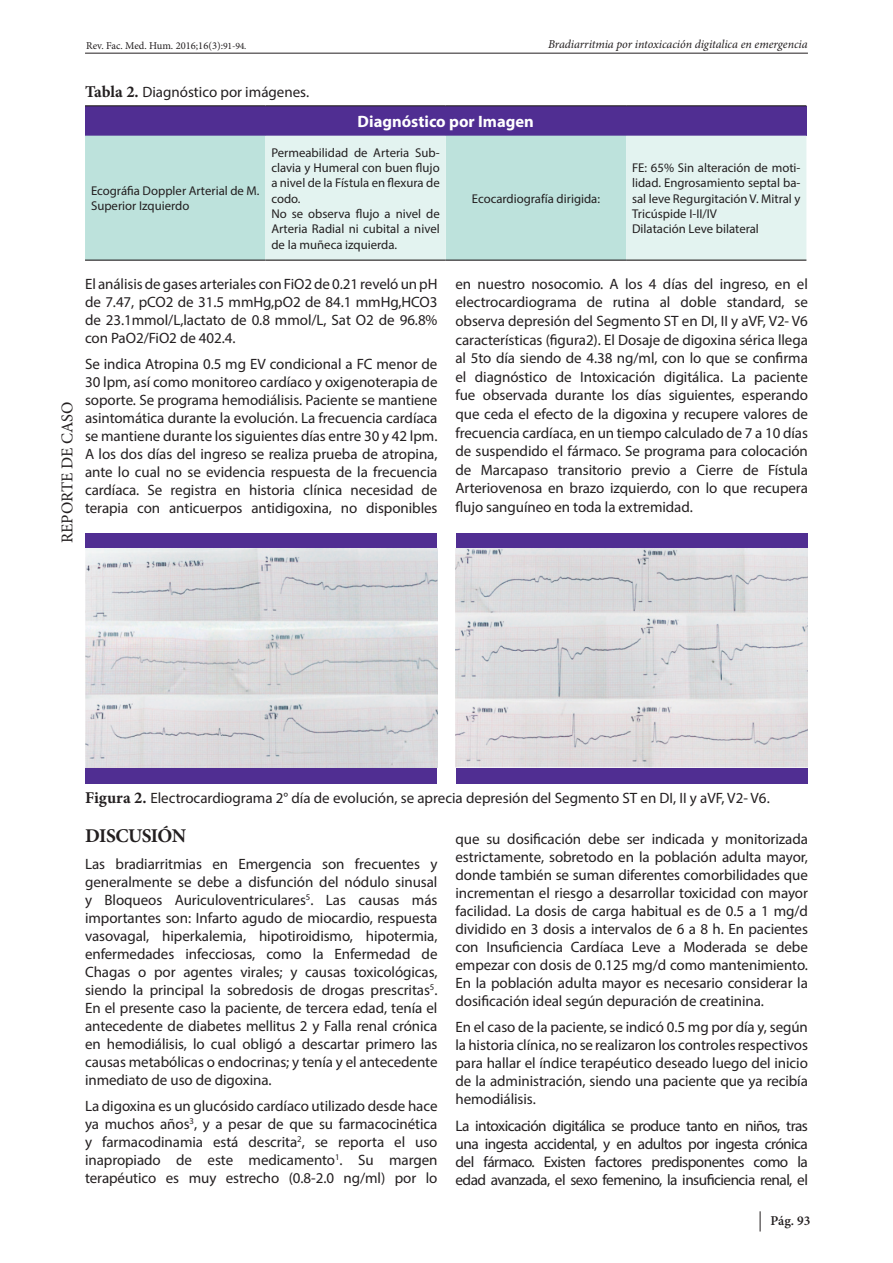
<style>
.page{position:relative;width:893px;height:1263px;background:#fff}
.page>*{position:absolute;margin:0;border:0;box-sizing:border-box;transform-origin:0 0}
.SUB_TITULO_3{font:700 19.5px "Minion Pro";letter-spacing:-.025em;color:#231f20}
.t1{font:700 16.5px "Myriad Pro";color:#fff}
.t2{font:16.5px "Minion Pro";color:#231f20}
.PARRAFO_OK{font:15.3px/18px "Myriad Pro";letter-spacing:-.035em;color:#231f20;text-align:justify}
.PARRAFO_OK-2{font:15px/18px "Myriad Pro";letter-spacing:-.005em;color:#231f20;text-align:justify}
.t3{font:600 13.5px "Minion Pro";color:#231f20}
.t4{font:12.75px/15.3px "Myriad Pro";color:#231f20;text-align:justify}
.t5{font:italic 12px "Minion Pro";letter-spacing:-.005em;color:#231f20}
.t6{font:10.5px "Minion Pro";color:#231f20}
.s1{font-size:9.75px}
.s2{font-family:"Minion Pro";font-weight:700;font-size:16.5px}
</style>
<div class="page">
<hr style="left:85px;top:53px;width:723px;height:1px;background:#231f20">
<svg style="left:760px;top:1211px;width:1px;height:20px"></svg>
<div style="left:85px;top:106px;width:721px;height:30px;background:#502e92"></div>
<div style="left:85px;top:136px;width:180px;height:124px;background:#bde2dc"></div>
<svg style="left:265px;top:136px;width:541px;height:124px;background:#d5ece8"></svg>
<hr style="left:85px;top:105px;width:180px;height:1px;background:#231f20">
<hr style="left:265px;top:105px;width:181px;height:1px;background:#231f20">
<hr style="left:446px;top:105px;width:180px;height:1px;background:#231f20">
<hr style="left:626px;top:105px;width:180px;height:1px;background:#231f20">
<hr style="left:85px;top:260px;width:180px;height:1px;background:#231f20">
<hr style="left:265px;top:260px;width:181px;height:1px;background:#231f20">
<hr style="left:446px;top:260px;width:180px;height:1px;background:#231f20">
<hr style="left:626px;top:260px;width:180px;height:1px;background:#231f20">
<div style="left:86px;top:533px;width:351px;height:250px;background:#502e92"></div>
<div style="left:456px;top:533px;width:351px;height:250px;background:#502e92"></div>
<img style="left:85px;top:549px;width:352px;height:218px">
<img style="left:455px;top:549px;width:353px;height:218px">
<p class="t6" style="left:86px;top:38px;width:162px">Rev. Fac. Med. Hum. 2016;16(3):<span class="s1">91-94.</span></p>
<p class="t5" style="left:548px;top:36px;width:261px">Bradiarritmia por intoxicación digitalica en emergencia</p>
<p class="t2" style="left:56px;top:543px;width:143px;rotate:-90deg">REPORTE DE CASO</p>
<p class="PARRAFO_OK-2" style="left:85px;top:83px;width:226px"><span class="s2">Tabla 2.</span> Diagnóstico por imágenes.</p>
<p class="t1" style="left:358px;top:111px;width:178px">Diagnóstico por Imagen</p>
<p class="t4" style="left:91px;top:183px;width:170px">Ecográfia Doppler Arterial de M.<br>Superior Izquierdo</p>
<p class="t4" style="left:271px;top:145px;width:170px">Permeabilidad de Arteria Sub&shy;clavia y Humeral con buen flujo a nivel de la Fístula en flexura de codo.</p>
<p class="t4" style="left:271px;top:206px;width:170px">No se observa flujo a nivel de Arteria Radial ni cubital a nivel de la muñeca izquierda.</p>
<p class="t4" style="left:472px;top:191px;width:130px">Ecocardiografía dirigida:</p>
<p class="t4" style="left:632px;top:160px;width:170px">FE: 65% Sin alteración de moti&shy;lidad. Engrosamiento septal ba&shy;sal leve Regurgitación V. Mitral y Tricúspide I-II/IV</p>
<p class="t4" style="left:632px;top:221px;width:128px">Dilatación Leve bilateral</p>
<p class="PARRAFO_OK-2" style="left:85px;top:274px;width:354px">El análisis de gases arteriales con FiO2 de 0.21 reveló un pH de 7.47, pCO2 de 31.5 mmHg,pO2 de 84.1 mmHg,HCO3 de 23.1mmol/L,lactato de 0.8 mmol/L, Sat O2 de 96.8% con PaO2/FiO2 de 402.4.</p>
<p class="PARRAFO_OK-2" style="left:85px;top:355px;width:354px">Se indica Atropina 0.5 mg EV condicional a FC menor de 30 lpm, así como monitoreo cardíaco y oxigenoterapia de soporte. Se programa hemodiálisis. Paciente se mantiene asintomática durante la evolución. La frecuencia cardíaca se mantiene durante los siguientes días entre 30 y 42 lpm.<br>A los dos días del ingreso se realiza prueba de atropina, ante lo cual no se evidencia respuesta de la frecuencia cardíaca. Se registra en historia clínica necesidad de terapia con anticuerpos antidigoxina, no disponibles</p>
<p class="PARRAFO_OK-2" style="left:455px;top:274px;width:354px;line-height:18.6px">en nuestro nosocomio. A los 4 días del ingreso, en el electrocardiograma de rutina al doble standard, se observa depresión del Segmento ST en DI, II y aVF, V2- V6 características (figura2). El Dosaje de digoxina sérica llega al 5to día siendo de 4.38 ng/ml, con lo que se confirma el diagnóstico de Intoxicación digitálica. La paciente fue observada durante los días siguientes, esperando que ceda el efecto de la digoxina y recupere valores de frecuencia cardíaca, en un tiempo calculado de 7 a 10 días de suspendido el fármaco. Se programa para colocación de Marcapaso transitorio previo a Cierre de Fístula Arteriovenosa en brazo izquierdo, con lo que recupera flujo sanguíneo en toda la extremidad.</p>
<p class="PARRAFO_OK-2" style="left:85px;top:788px;width:686px"><span class="s2">Figura 2.</span> Electrocardiograma 2° día de evolución, se aprecia depresión del Segmento ST en DI, II y aVF, V2- V6.</p>
<p class="SUB_TITULO_3" style="left:85px;top:822px;width:103px">DISCUSIÓN</p>
<p class="PARRAFO_OK-2" style="left:85px;top:854px;width:354px">Las bradiarritmias en Emergencia son frecuentes y generalmente se debe a disfunción del nódulo sinusal y Bloqueos Auriculoventriculares<sup>5</sup>. Las causas más importantes son: Infarto agudo de miocardio, respuesta vasovagal, hiperkalemia, hipotiroidismo, hipotermia, enfermedades infecciosas, como la Enfermedad de Chagas o por agentes virales; y causas toxicológicas, siendo la principal la sobredosis de drogas prescritas<sup>5</sup>.<br>En el presente caso la paciente, de tercera edad, tenía el antecedente de diabetes mellitus 2 y Falla renal crónica en hemodiálisis, lo cual obligó a descartar primero las causas metabólicas o endocrinas; y tenía y el antecedente inmediato de uso de digoxina.</p>
<p class="PARRAFO_OK-2" style="left:85px;top:1097px;width:354px">La digoxina es un glucósido cardíaco utilizado desde hace ya muchos años<sup>3</sup>, y a pesar de que su farmacocinética y farmacodinamia está descrita<sup>2</sup>, se reporta el uso inapropiado de este medicamento<sup>1</sup>. Su margen terapéutico es muy estrecho (0.8-2.0 ng/ml) por lo</p>
<p class="PARRAFO_OK-2" style="left:455px;top:829px;width:354px">que su dosificación debe ser indicada y monitorizada estrictamente, sobretodo en la población adulta mayor, donde también se suman diferentes comorbilidades que incrementan el riesgo a desarrollar toxicidad con mayor facilidad. La dosis de carga habitual es de 0.5 a 1 mg/d dividido en 3 dosis a intervalos de 6 a 8 h. En pacientes con Insuficiencia Cardíaca Leve a Moderada se debe empezar con dosis de 0.125 mg/d como mantenimiento.<br>En la población adulta mayor es necesario considerar la dosificación ideal según depuración de creatinina.</p>
<p class="PARRAFO_OK-2" style="left:455px;top:1018px;width:354px">En el caso de la paciente, se indicó 0.5 mg por día y, según la historia clínica, no se realizaron los controles respectivos para hallar el índice terapéutico deseado luego del inicio de la administración, siendo una paciente que ya recibía hemodiálisis.</p>
<p class="PARRAFO_OK" style="left:455px;top:1116px;width:354px">La intoxicación digitálica se produce tanto en niños, tras una ingesta accidental, y en adultos por ingesta crónica del fármaco. Existen factores predisponentes como la edad avanzada, el sexo femenino, la insuficiencia renal, el</p>
<p class="t3" style="left:771px;top:1211px;width:41px">Pág. 93</p>
</div>
